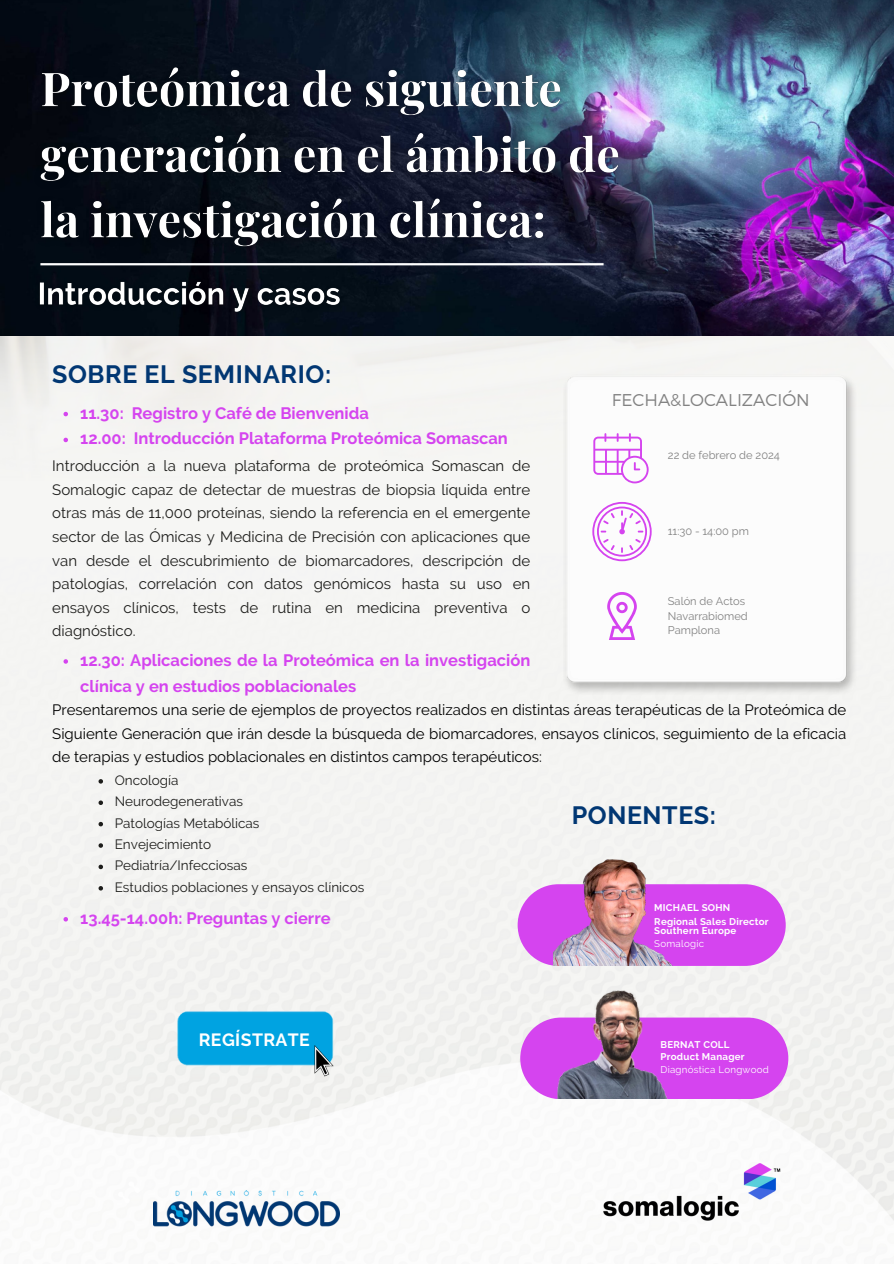
<style>
.page{position:relative;width:894px;height:1264px;background:#fff}
.page>*{position:absolute;margin:0;border:0;box-sizing:border-box;transform-origin:0 0}
.t1{font:700 25.05px "Raleway";letter-spacing:.025em;color:#013773}
.t2{font:700 17.7px "Raleway";letter-spacing:.025em;color:#fff}
.t3{font:300 17.1px "Montserrat";color:#828282}
.t4{font:700 16.5px/25.8px "Raleway";color:#d544ef}
.t5{font:15px/23.7px "Raleway";color:#1d1d1b;text-align:justify}
.t6{font:15px/23.7px "Raleway";color:#000;text-align:justify}
.t7{font:13.5px "Raleway";color:#1d1d1b}
.t8{font:11.1px "Raleway";color:#828282}
.t9{font:700 9.75px/8.7px "Raleway";letter-spacing:.025em;color:#fff}
.t10{font:9.75px "Raleway";letter-spacing:.025em;color:#fff}
</style>
<div class="page">
<img style="left:0;top:335px;width:893px;height:892px">
<img style="left:153px;top:1190px;width:186px;height:36px">
<img style="left:555px;top:361px;width:311px;height:342px">
<div style="left:592px;top:385px;width:229px;height:32px;background:#fcfcfc"></div>
<img style="left:0;top:0;width:893px;height:335px">
<svg style="left:520px;top:1017px;width:268px;height:82px"></svg>
<hr style="left:40px;top:263px;width:563px;height:2px;background:#fff">
<svg style="left:517px;top:884px;width:268px;height:81px"></svg>
<img style="left:553px;top:847px;width:119px;height:118px">
<img style="left:557px;top:990px;width:109px;height:108px">
<img style="left:603px;top:1163px;width:177px;height:57px">
<svg style="left:607px;top:592px;width:29px;height:48px"></svg>
<svg style="left:593px;top:433px;width:55px;height:50px"></svg>
<svg style="left:592px;top:502px;width:59px;height:59px"></svg>
<img style="left:28px;top:55px;width:603px;height:207px">
<svg style="left:63px;top:412px;width:5px;height:4px"></svg>
<svg style="left:63px;top:437px;width:5px;height:5px"></svg>
<svg style="left:63px;top:659px;width:5px;height:4px"></svg>
<svg style="left:98px;top:779px;width:5px;height:4px"></svg>
<svg style="left:98px;top:800px;width:5px;height:5px"></svg>
<svg style="left:98px;top:821px;width:5px;height:5px"></svg>
<svg style="left:98px;top:843px;width:5px;height:4px"></svg>
<svg style="left:98px;top:864px;width:5px;height:5px"></svg>
<svg style="left:98px;top:886px;width:5px;height:4px"></svg>
<svg style="left:63px;top:917px;width:5px;height:4px"></svg>
<img style="left:23px;top:275px;width:325px;height:46px">
<img style="left:176px;top:1008px;width:160px;height:59px">
<img style="left:295px;top:1044px;width:58px;height:33px">
<p class="t1" style="left:52px;top:360px;width:280px">SOBRE EL SEMINARIO:</p>
<p class="t3" style="left:611px;top:388px;width:199px">FECHA&amp;LOCALIZACIÓN</p>
<p class="t4" style="left:80px;top:400px;width:290px">11.30: Registro y Café de Bienvenida</p>
<p class="t4" style="left:80px;top:426px;width:429px">12.00: Introducción Plataforma Proteómica Somascan</p>
<p class="t5" style="left:52px;top:454px;width:479px">Introducción a la nueva plataforma de proteómica Somascan de Somalogic capaz de detectar de muestras de biopsia líquida entre otras más de 11,000 proteínas, siendo la referencia en el emergente sector de las Ómicas y Medicina de Precisión con aplicaciones que van desde el descubrimiento de biomarcadores, descripción de patologías, correlación con datos genómicos hasta su uso en ensayos clínicos, tests de rutina en medicina preventiva o diagnóstico.</p>
<p class="t4" style="left:80px;top:647px;width:451px">12.30: Aplicaciones de la Proteómica en la investigación clínica y en estudios poblacionales</p>
<p class="t6" style="left:52px;top:698px;width:795px">Presentaremos una serie de ejemplos de proyectos realizados en distintas áreas terapéuticas de la Proteómica de Siguiente Generación que irán desde la búsqueda de biomarcadores, ensayos clínicos, seguimiento de la eficacia de terapias y estudios poblacionales en distintos campos terapéuticos:</p>
<p class="t7" style="left:115px;top:772px;width:65px">Oncología</p>
<p class="t7" style="left:115px;top:793px;width:130px">Neurodegenerativas</p>
<p class="t7" style="left:115px;top:814px;width:146px">Patologías Metabólicas</p>
<p class="t7" style="left:115px;top:836px;width:98px">Envejecimiento</p>
<p class="t7" style="left:115px;top:857px;width:134px">Pediatría/Infecciosas</p>
<h3 class="t7" style="left:115px;top:879px;width:251px">Estudios poblaciones y ensayos clínicos</h3>
<p class="t4" style="left:80px;top:905px;width:252px">13.45-14.00h: Preguntas y cierre</p>
<p class="t8" style="left:667px;top:448px;width:113px">22 de febrero de 2024</p>
<p class="t8" style="left:667px;top:525px;width:82px">11:30 - 14:00 pm</p>
<h5 class="t8" style="left:667px;top:594px;width:79px">Salón de Actos</h5>
<p class="t8" style="left:667px;top:609px;width:81px">Navarrabiomed</p>
<p class="t8" style="left:667px;top:624px;width:54px">Pamplona</p>
<h6 class="t1" style="left:571px;top:800px;width:146px">PONENTES:</h6>
<p class="t9" style="left:654px;top:903px;width:78px">MICHAEL SOHN</p>
<p class="t9" style="left:654px;top:917px;width:116px">Regional Sales Director<br>Southern Europe</p>
<p class="t10" style="left:654px;top:937px;width:51px">Somalogic</p>
<p class="t2" style="left:199px;top:1029px;width:113px">REGÍSTRATE</p>
<h6 class="t9" style="left:660px;top:1040px;width:70px">BERNAT COLL</h6>
<p class="t9" style="left:660px;top:1052px;width:85px">Product Manager</p>
<h4 class="t10" style="left:660px;top:1064px;width:110px">Diagnóstica Longwood</h4>
</div>
